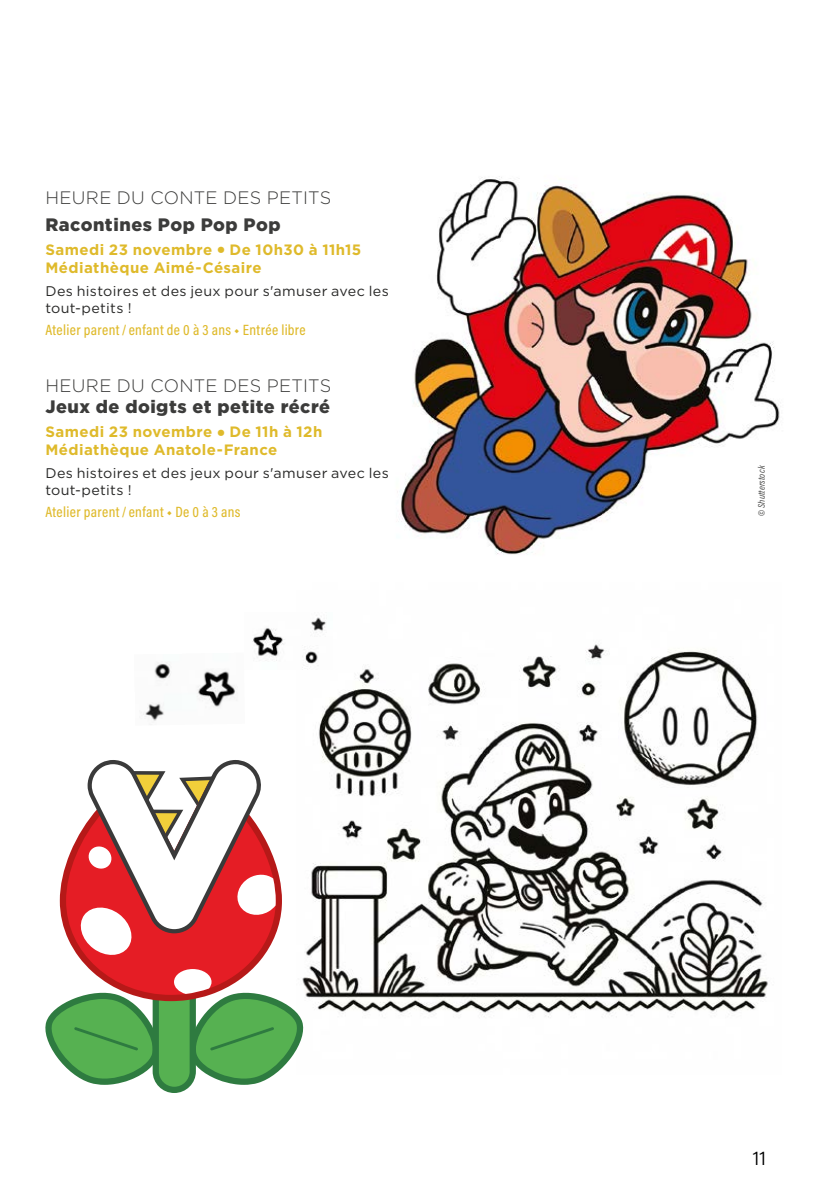
<style>
.page{position:relative;width:840px;height:1191px;background:#fff}
.page>*{position:absolute;margin:0;border:0;box-sizing:border-box;transform-origin:0 0}
.t1{font:300 20px "Acumin Pro";color:#000}
.t2{font:900 18px "Gotham";letter-spacing:.03em;color:#3c3c3b}
.t3{font:300 18px "Gotham";letter-spacing:.015em;color:#3c3c3b}
.t4{font:700 15px/18px "Gotham";letter-spacing:.03em;color:#dfba2b}
.t5{font:500 15px "Acumin Pro Cond";letter-spacing:.025em;color:#dfba2b}
.t6{font:14px/17px "Gotham";letter-spacing:.025em;color:#282827}
.t7{font:italic 9.6px "Acumin Pro Cond";letter-spacing:.015em;color:#4a4a49}
.s1{font-family:"Bree";font-weight:300;font-size:12px}
</style>
<div class="page">
<img style="left:397px;top:176px;width:383px;height:379px">
<img style="left:305px;top:644px;width:463px;height:373px">
<img style="left:252px;top:617px;width:80px;height:52px">
<img style="left:143px;top:662px;width:93px;height:59px">
<svg style="left:45px;top:760px;width:260px;height:333px"></svg>
<p class="t3" style="left:45px;top:186px;width:287px">HEURE DU CONTE DES PETITS</p>
<p class="t2" style="left:45px;top:212px;width:237px">Racontines Pop Pop Pop</p>
<p class="t4" style="left:45px;top:240px;width:317px">Samedi 23 novembre <span class="s1">●</span> De 10h30 à 11h15<br>Médiathèque Aimé-Césaire</p>
<p class="t6" style="left:45px;top:282px;width:345px">Des histoires et des jeux pour s'amuser avec les tout-petits !</p>
<p class="t5" style="left:45px;top:320px;width:262px">Atelier parent/ enfant de 0 à 3 ans ◆ Entrée libre</p>
<p class="t3" style="left:45px;top:374px;width:287px">HEURE DU CONTE DES PETITS</p>
<p class="t2" style="left:45px;top:395px;width:286px">Jeux de doigts et petite récré</p>
<p class="t4" style="left:45px;top:423px;width:278px">Samedi 23 novembre <span class="s1">●</span> De 11h à 12h<br>Médiathèque Anatole-France</p>
<p class="t6" style="left:45px;top:464px;width:345px">Des histoires et des jeux pour s'amuser avec les tout-petits !</p>
<p class="t5" style="left:45px;top:502px;width:196px">Atelier parent/ enfant ◆ De 0 à 3 ans</p>
<p class="t7" style="left:754px;top:516px;width:52px;rotate:-90deg">© Shutterstock</p>
<h1 class="t1" style="left:752px;top:1144px;width:15px">11</h1>
</div>
